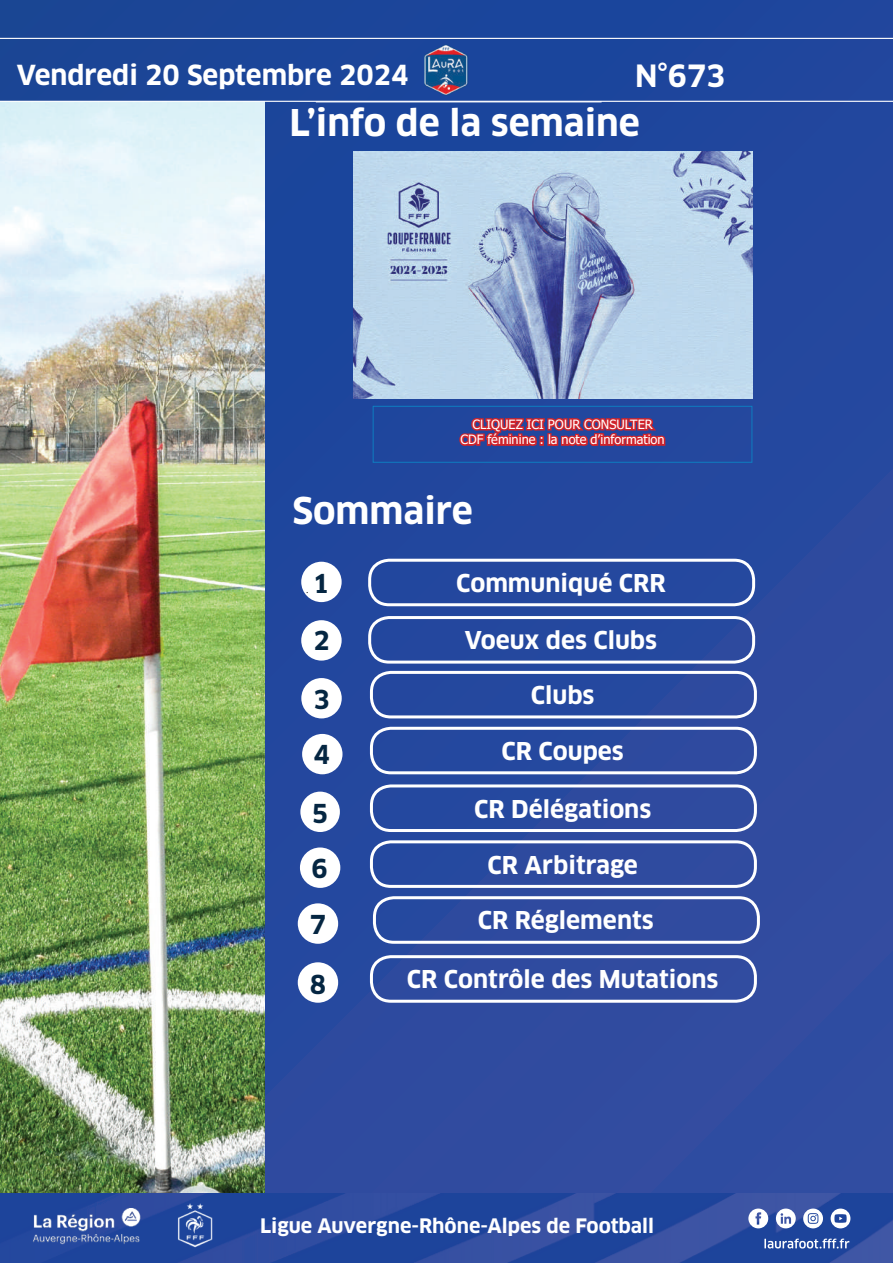
<style>
.page{position:relative;width:893px;height:1263px;background:#fff}
.page>*{position:absolute;margin:0;border:0;box-sizing:border-box;transform-origin:0 0}
.t1{font:700 36px "Clan OT";color:#fff}
.t2{font:700 30px "Clan OT";color:#fff}
.t3{font:700 27px "Clan OT";color:#fff}
.t4{font:700 25.5px "Clan OT";color:#052642}
.t5{font:700 24px "Clan OT";color:#fff}
.t6{font:700 19.5px "Clan OT";color:#fff}
.t7{font:12.75px/15.3px "Tahoma";color:#fff;text-align:center}
.t8{font:12.75px "Clan OT";color:#231f20}
.s1{font-weight:700;font-size:25.5px;color:#052642}
</style>
<div class="page">
<div style="left:0;top:0;width:893px;height:1262px;background:#25489f"></div>
<img style="left:424px;top:44px;width:44px;height:51px">
<hr style="left:0;top:38px;width:893px;height:1px;background:#fff">
<img style="left:0;top:102px;width:265px;height:1092px">
<hr style="left:0;top:101px;width:893px;height:1px;background:#fff">
<img style="left:0;top:1194px;width:892px;height:69px">
<img style="left:16px;top:1194px;width:141px;height:67px">
<img style="left:159px;top:1202px;width:71px;height:48px">
<svg style="left:764px;top:1238px;width:85px;height:10px"></svg>
<svg style="left:748px;top:1208px;width:20px;height:20px"></svg>
<svg style="left:803px;top:1208px;width:20px;height:20px"></svg>
<svg style="left:776px;top:1208px;width:20px;height:20px"></svg>
<svg style="left:831px;top:1208px;width:19px;height:20px"></svg>
<div style="left:301px;top:562px;width:41px;height:40px;background:#fff;border-radius:50%"></div>
<div style="left:301px;top:678px;width:41px;height:40px;background:#fff;border-radius:50%"></div>
<div style="left:300px;top:792px;width:40px;height:40px;background:#fff;border-radius:50%"></div>
<div style="left:301px;top:620px;width:41px;height:41px;background:#fff;border-radius:50%"></div>
<div style="left:302px;top:734px;width:40px;height:40px;background:#fff;border-radius:50%"></div>
<div style="left:300px;top:847px;width:40px;height:41px;background:#fff;border-radius:50%"></div>
<div style="left:368px;top:559px;width:387px;height:47px;border:3px solid #fff;border-radius:20px"></div>
<div style="left:368px;top:616px;width:387px;height:48px;border:3px solid #fff;border-radius:20px"></div>
<div style="left:370px;top:671px;width:387px;height:47px;border:3px solid #fff;border-radius:20px"></div>
<div style="left:370px;top:727px;width:387px;height:47px;border:3px solid #fff;border-radius:20px"></div>
<div style="left:370px;top:784px;width:387px;height:48px;border:3px solid #fff;border-radius:20px"></div>
<div style="left:370px;top:840px;width:387px;height:48px;border:3px solid #fff;border-radius:20px"></div>
<div style="left:298px;top:903px;width:40px;height:41px;background:#fff;border-radius:50%"></div>
<div style="left:373px;top:896px;width:387px;height:48px;border:3px solid #fff;border-radius:20px"></div>
<svg style="left:459px;top:418px;width:207px;height:28px"></svg>
<div style="left:373px;top:406px;width:379px;height:56px;border:1px solid #0e7dc0"></div>
<div style="left:370px;top:955px;width:387px;height:48px;border:3px solid #fff;border-radius:20px"></div>
<div style="left:298px;top:962px;width:40px;height:41px;background:#fff;border-radius:50%"></div>
<img style="left:353px;top:152px;width:399px;height:246px">
<p class="t2" style="left:635px;top:59px;width:92px">N°673</p>
<p class="t3" style="left:17px;top:59px;width:393px">Vendredi 20 Septembre 2024</p>
<h1 class="t1" style="left:289px;top:102px;width:352px">L’info de la semaine</h1>
<p class="t7" style="left:460px;top:417px;width:206px">CLIQUEZ ICI POUR CONSULTER<br>CDF féminine : la note d’information</p>
<h1 class="t1" style="left:292px;top:490px;width:182px">Sommaire</h1>
<p class="t8" style="left:306px;top:580px;width:25px">. <span class="s1">1</span></p>
<p class="t4" style="left:313px;top:626px;width:18px">2</p>
<p class="t4" style="left:313px;top:685px;width:18px">3</p>
<p class="t4" style="left:313px;top:739px;width:18px">4</p>
<p class="t4" style="left:312px;top:799px;width:18px">5</p>
<p class="t4" style="left:312px;top:853px;width:18px">6</p>
<p class="t5" style="left:456px;top:569px;width:211px">Communiqué CRR</p>
<p class="t5" style="left:465px;top:626px;width:194px">Voeux des Clubs</p>
<p class="t5" style="left:531px;top:681px;width:65px">Clubs</p>
<p class="t5" style="left:502px;top:737px;width:124px">CR Coupes</p>
<p class="t5" style="left:474px;top:795px;width:179px">CR Délégations</p>
<p class="t5" style="left:487px;top:851px;width:152px">CR Arbitrage</p>
<p class="t4" style="left:310px;top:909px;width:18px">7</p>
<p class="t5" style="left:478px;top:907px;width:177px">CR Réglements</p>
<p class="t4" style="left:310px;top:969px;width:18px">8</p>
<p class="t5" style="left:407px;top:965px;width:313px">CR Contrôle des Mutations</p>
<p class="t6" style="left:260px;top:1214px;width:396px">Ligue Auvergne-Rhône-Alpes de Football</p>
</div>
